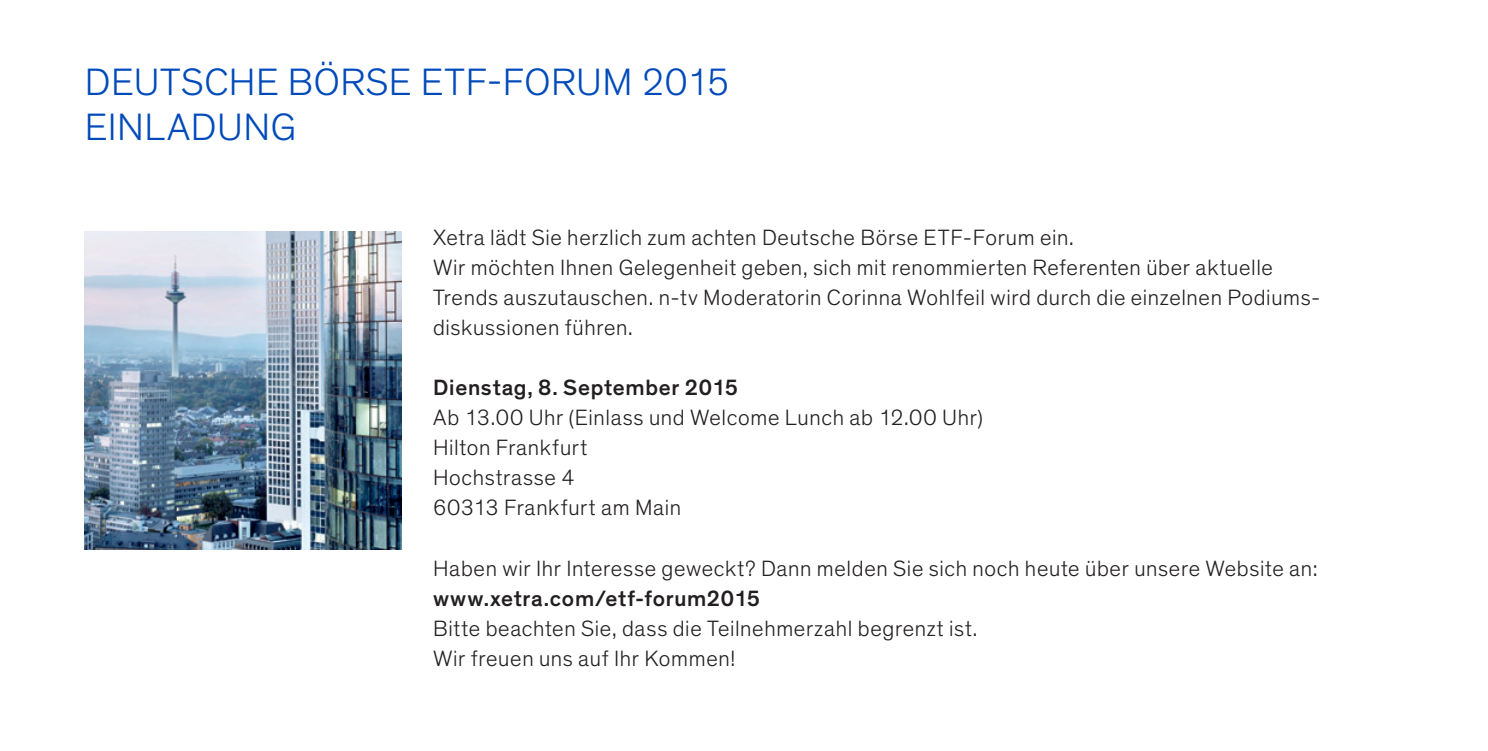
<style>
.page{position:relative;width:1488px;height:751px;background:#fff}
.page>*{position:absolute;margin:0;border:0;box-sizing:border-box;transform-origin:0 0}
.t1{font:300 38.75px/45px "Theinhardt";letter-spacing:.015em;color:#004aba}
.t2{font:300 22.5px/30px "Theinhardt";letter-spacing:.03em;color:#231f20}
.t3{font:500 22.5px "Theinhardt";letter-spacing:.03em;color:#231f20}
</style>
<div class="page">
<img style="left:85px;top:231px;width:316px;height:318px">
<h1 class="t1" style="left:85px;top:60px;width:646px">Deutsche Börse ETF-Forum 2015<br>Einladung</h1>
<p class="t2" style="left:433px;top:223px;width:889px">Xetra lädt Sie herzlich zum achten Deutsche Börse ETF-Forum ein.<br>Wir möchten I hnen Gelegenheit geben, sich mit renommierten Referenten über aktuelle Trends auszutauschen. n-tv Moderatorin Corinna Wohlfeil wird durch die einzelnen Podiums&shy;diskussionen führen.</p>
<p class="t3" style="left:433px;top:374px;width:307px">Dienstag, 8. September 2015</p>
<p class="t2" style="left:433px;top:403px;width:551px">Ab 13.00 Uhr (Einlass und Welcome Lunch ab 12.00 Uhr)<br>H ilton Frankfurt<br>H ochstrasse 4<br>60313 Frankfurt am M ain</p>
<p class="t2" style="left:433px;top:553px;width:886px">Haben wir I hr I nteresse geweckt? Dann melden Sie sich noch heute über unsere Website an:</p>
<p class="t3" style="left:433px;top:584px;width:329px">www.xetra.com/etf-forum2015</p>
<p class="t2" style="left:433px;top:613px;width:546px">Bitte beachten Sie, dass die Teilnehmerzahl begrenzt ist.<br>Wir freuen uns auf I hr Kommen!</p>
</div>
